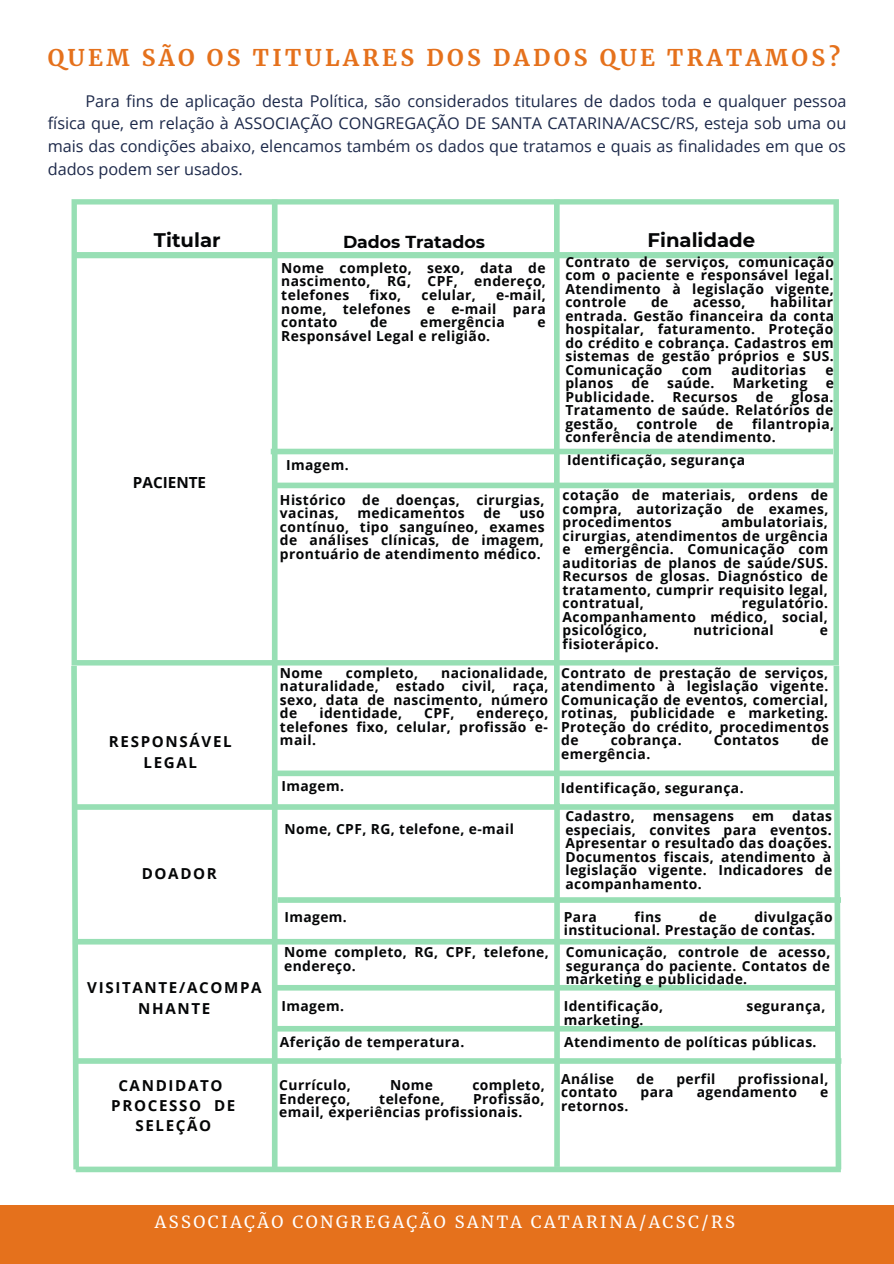
<style>
.page{position:relative;width:894px;height:1264px;background:#fff}
.page>*{position:absolute;margin:0;border:0;box-sizing:border-box;transform-origin:0 0}
.t1{font:700 22.8px "Merriweather";letter-spacing:.15em;color:#e5711c}
.t2{font:700 19.65px "Montserrat";color:#050607}
.t3{font:700 17.25px "Montserrat";color:#050607}
.t4{font:16.5px "Merriweather";letter-spacing:.15em;color:#fff}
.t5{font:16.2px/22.5px "Open Sans";color:#1d294a;text-align:justify}
.t6{font:700 15.3px "Open Sans";color:#050607}
.t7{font:700 15.15px/20.2px "Open Sans";letter-spacing:.11em;color:#050607;text-align:center}
.t8{font:700 13.8px/13.5px "Open Sans";letter-spacing:.03em;color:#050607;text-align:justify}
</style>
<div class="page">
<svg style="left:71px;top:199px;width:767px;height:466px"></svg>
<div style="left:74px;top:252px;width:763px;height:6px;background:#97dfb4"></div>
<div style="left:554px;top:199px;width:5px;height:606px;background:#97dfb4"></div>
<div style="left:272px;top:199px;width:5px;height:607px;background:#97dfb4"></div>
<div style="left:272px;top:482px;width:563px;height:6px;background:#97dfb4"></div>
<div style="left:271px;top:448px;width:561px;height:6px;background:#97dfb4"></div>
<div style="left:554px;top:803px;width:5px;height:363px;background:#97dfb4"></div>
<div style="left:272px;top:776px;width:5px;height:393px;background:#97dfb4"></div>
<div style="left:276px;top:770px;width:563px;height:6px;background:#97dfb4"></div>
<div style="left:277px;top:897px;width:563px;height:5px;background:#97dfb4"></div>
<div style="left:75px;top:804px;width:763px;height:5px;background:#97dfb4"></div>
<svg style="left:71px;top:660px;width:11px;height:513px"></svg>
<svg style="left:830px;top:660px;width:12px;height:513px"></svg>
<div style="left:73px;top:938px;width:764px;height:6px;background:#97dfb4"></div>
<div style="left:0;top:1205px;width:893px;height:58px;background:#e5711c"></div>
<div style="left:76px;top:1058px;width:765px;height:5px;background:#97dfb4"></div>
<div style="left:273px;top:984px;width:563px;height:6px;background:#97dfb4"></div>
<div style="left:275px;top:1025px;width:563px;height:6px;background:#97dfb4"></div>
<div style="left:76px;top:1166px;width:764px;height:6px;background:#97dfb4"></div>
<p class="t1" style="left:48px;top:43px;width:793px">QUEM SÃO OS TITULARES DOS DADOS QUE TRATAMOS?</p>
<p class="t5" style="left:48px;top:89px;width:800px;text-indent:38px">Para fins de aplicação desta Política, são considerados titulares de dados toda e qualquer pessoa física que, em relação à ASSOCIAÇÃO CONGREGAÇÃO DE SANTA CATARINA/ACSC/RS, esteja sob uma ou mais das condições abaixo, elencamos também os dados que tratamos e quais as finalidades em que os dados podem ser usados.</p>
<p class="t2" style="left:154px;top:228px;width:68px">Titular</p>
<p class="t3" style="left:343px;top:231px;width:143px">Dados Tratados</p>
<p class="t2" style="left:647px;top:228px;width:109px">Finalidade</p>
<p class="t6" style="left:133px;top:472px;width:75px">PACIENTE</p>
<p class="t7" style="left:109px;top:731px;width:124px">RESPONSÁVEL<br>LEGAL</p>
<p class="t7" style="left:142px;top:863px;width:77px">DOADOR</p>
<p class="t7" style="left:87px;top:977px;width:176px">VISITANTE/ACOMPA<br>NHANTE</p>
<p class="t7" style="left:118px;top:1074px;width:106px">CANDIDATO</p>
<p class="t7" style="left:111px;top:1095px;width:126px">PROCESSO DE<br>SELEÇÃO</p>
<p class="t8" style="left:281px;top:261px;width:266px">Nome completo, sexo, data de nascimento, RG, CPF, endereço, telefones</p>
<p class="t8" style="left:369px;top:288px;width:33px">fixo,</p>
<p class="t8" style="left:421px;top:288px;width:56px">celular,</p>
<p class="t8" style="left:281px;top:288px;width:266px;text-indent:215px">e-mail, nome, telefones e e-mail para contato</p>
<p class="t8" style="left:370px;top:315px;width:19px">de</p>
<p class="t8" style="left:420px;top:315px;width:86px">emergência</p>
<p class="t8" style="left:537px;top:315px;width:10px">e</p>
<p class="t8" style="left:281px;top:328px;width:210px">Responsável Legal e religião.</p>
<p class="t8" style="left:565px;top:254px;width:270px">Contrato de serviços, comunicação com o paciente e responsável legal.<br>Atendimento à legislação vigente, controle</p>
<p class="t8" style="left:565px;top:295px;width:270px;text-indent:205px">habilitar entrada. Gestão financeira da conta hospitalar, faturamento. Proteção do crédito e cobrança. Cadastros em sistemas de gestão próprios e SUS.<br>Comunicação</p>
<p class="t8" style="left:650px;top:295px;width:19px">de</p>
<p class="t8" style="left:693px;top:295px;width:54px">acesso,</p>
<p class="t8" style="left:681px;top:362px;width:32px">com</p>
<p class="t8" style="left:731px;top:362px;width:76px">auditorias</p>
<p class="t8" style="left:825px;top:362px;width:10px">e</p>
<p class="t8" style="left:565px;top:376px;width:49px">planos</p>
<p class="t8" style="left:631px;top:376px;width:19px">de</p>
<p class="t8" style="left:667px;top:376px;width:49px">saúde.</p>
<p class="t8" style="left:732px;top:376px;width:76px">Marketing</p>
<p class="t8" style="left:825px;top:376px;width:10px">e</p>
<p class="t8" style="left:565px;top:389px;width:90px">Publicidade.</p>
<p class="t8" style="left:672px;top:389px;width:66px">Recursos</p>
<p class="t8" style="left:755px;top:389px;width:19px">de</p>
<p class="t8" style="left:565px;top:389px;width:269px;text-indent:226px">glosa.<br>Tratamento de saúde. Relatórios de gestão,</p>
<p class="t8" style="left:565px;top:416px;width:270px;text-indent:187px">filantropia, conferência de atendimento.</p>
<p class="t8" style="left:636px;top:416px;width:62px">controle</p>
<p class="t8" style="left:715px;top:416px;width:19px">de</p>
<p class="t8" style="left:286px;top:458px;width:64px">Imagem.</p>
<p class="t8" style="left:567px;top:453px;width:180px">Identificação, segurança</p>
<p class="t8" style="left:280px;top:492px;width:266px">Histórico de doenças, cirurgias, vacinas,</p>
<p class="t8" style="left:562px;top:488px;width:267px">cotação de materiais, ordens de compra, autorização de exames, procedimentos</p>
<p class="t8" style="left:357px;top:506px;width:109px">medicamentos</p>
<p class="t8" style="left:483px;top:506px;width:19px">de</p>
<p class="t8" style="left:280px;top:506px;width:266px;text-indent:239px">uso contínuo, tipo sanguíneo, exames de análises clínicas, de imagem, prontuário de atendimento médico.</p>
<p class="t8" style="left:562px;top:515px;width:267px;text-indent:159px">ambulatoriais, cirurgias, atendimentos de urgência e emergência. Comunicação com auditorias de planos de saúde/SUS.<br>Recursos de glosas. Diagnóstico de tratamento, cumprir requisito legal, contratual,</p>
<p class="t8" style="left:562px;top:596px;width:267px;text-indent:179px">regulatório.<br>Acompanhamento médico, social, psicológico,</p>
<p class="t8" style="left:693px;top:623px;width:82px">nutricional</p>
<p class="t8" style="left:819px;top:623px;width:10px">e</p>
<p class="t8" style="left:562px;top:636px;width:98px">fisioterápico.</p>
<p class="t8" style="left:280px;top:665px;width:270px;text-indent:161px">nacionalidade, naturalidade, estado civil, raça, sexo, data de nascimento, número de</p>
<p class="t8" style="left:280px;top:665px;width:44px">Nome</p>
<p class="t8" style="left:346px;top:665px;width:74px">completo,</p>
<p class="t8" style="left:280px;top:706px;width:270px;text-indent:197px">endereço, telefones fixo, celular, profissão e&shy;mail.</p>
<p class="t8" style="left:319px;top:706px;width:84px">identidade,</p>
<p class="t8" style="left:424px;top:706px;width:32px">CPF,</p>
<p class="t8" style="left:281px;top:779px;width:64px">Imagem.</p>
<p class="t8" style="left:284px;top:821px;width:231px">Nome, CPF, RG, telefone, e-mail</p>
<p class="t8" style="left:561px;top:665px;width:269px">Contrato de prestação de serviços, atendimento à legislação vigente.<br>Comunicação de eventos, comercial, rotinas, publicidade e marketing.<br>Proteção do crédito, procedimentos de</p>
<p class="t8" style="left:610px;top:733px;width:72px">cobrança.</p>
<p class="t8" style="left:713px;top:733px;width:67px">Contatos</p>
<p class="t8" style="left:811px;top:733px;width:19px">de</p>
<p class="t8" style="left:561px;top:747px;width:91px">emergência.</p>
<p class="t8" style="left:561px;top:780px;width:184px">Identificação, segurança.</p>
<p class="t8" style="left:565px;top:809px;width:268px;text-indent:227px">datas especiais, convites para eventos.<br>Apresentar o resultado das doações.<br>Documentos fiscais, atendimento à legislação vigente. Indicadores de acompanhamento.</p>
<p class="t8" style="left:565px;top:809px;width:71px">Cadastro,</p>
<p class="t8" style="left:652px;top:809px;width:83px">mensagens</p>
<p class="t8" style="left:751px;top:809px;width:24px">em</p>
<p class="t8" style="left:284px;top:909px;width:64px">Imagem.</p>
<p class="t8" style="left:563px;top:909px;width:34px">Para</p>
<p class="t8" style="left:634px;top:909px;width:28px">fins</p>
<p class="t8" style="left:699px;top:909px;width:19px">de</p>
<p class="t8" style="left:563px;top:909px;width:270px;text-indent:191px">divulgação institucional. Prestação de contas.</p>
<p class="t8" style="left:284px;top:945px;width:266px">Nome completo, RG, CPF, telefone, endereço.</p>
<p class="t8" style="left:565px;top:945px;width:266px">Comunicação, controle de acesso, segurança do paciente. Contatos de marketing e publicidade.</p>
<p class="t8" style="left:281px;top:999px;width:64px">Imagem.</p>
<p class="t8" style="left:563px;top:999px;width:101px">Identificação,</p>
<p class="t8" style="left:746px;top:999px;width:80px">segurança,</p>
<p class="t8" style="left:563px;top:1012px;width:81px">marketing.</p>
<p class="t8" style="left:280px;top:1034px;width:186px">Aferição de temperatura.</p>
<p class="t8" style="left:564px;top:1034px;width:254px">Atendimento de políticas públicas.</p>
<p class="t8" style="left:279px;top:1077px;width:73px">Currículo,</p>
<p class="t8" style="left:390px;top:1077px;width:44px">Nome</p>
<p class="t8" style="left:472px;top:1077px;width:74px">completo,</p>
<p class="t8" style="left:279px;top:1091px;width:73px">Endereço,</p>
<p class="t8" style="left:379px;top:1091px;width:67px">telefone,</p>
<p class="t8" style="left:279px;top:1091px;width:267px;text-indent:194px">Profissão, email, experiências profissionais.</p>
<p class="t8" style="left:561px;top:1071px;width:54px">Análise</p>
<p class="t8" style="left:636px;top:1071px;width:19px">de</p>
<p class="t8" style="left:676px;top:1071px;width:41px">perfil</p>
<p class="t8" style="left:737px;top:1071px;width:92px">profissional,</p>
<p class="t8" style="left:561px;top:1085px;width:58px">contato</p>
<p class="t8" style="left:640px;top:1085px;width:34px">para</p>
<p class="t8" style="left:696px;top:1085px;width:102px">agendamento</p>
<p class="t8" style="left:819px;top:1085px;width:10px">e</p>
<p class="t8" style="left:561px;top:1098px;width:69px">retornos.</p>
<p class="t4" style="left:155px;top:1211px;width:581px">ASSOCIAÇÃO CONGREGAÇÃO SANTA CATARINA/ACSC/RS</p>
</div>
